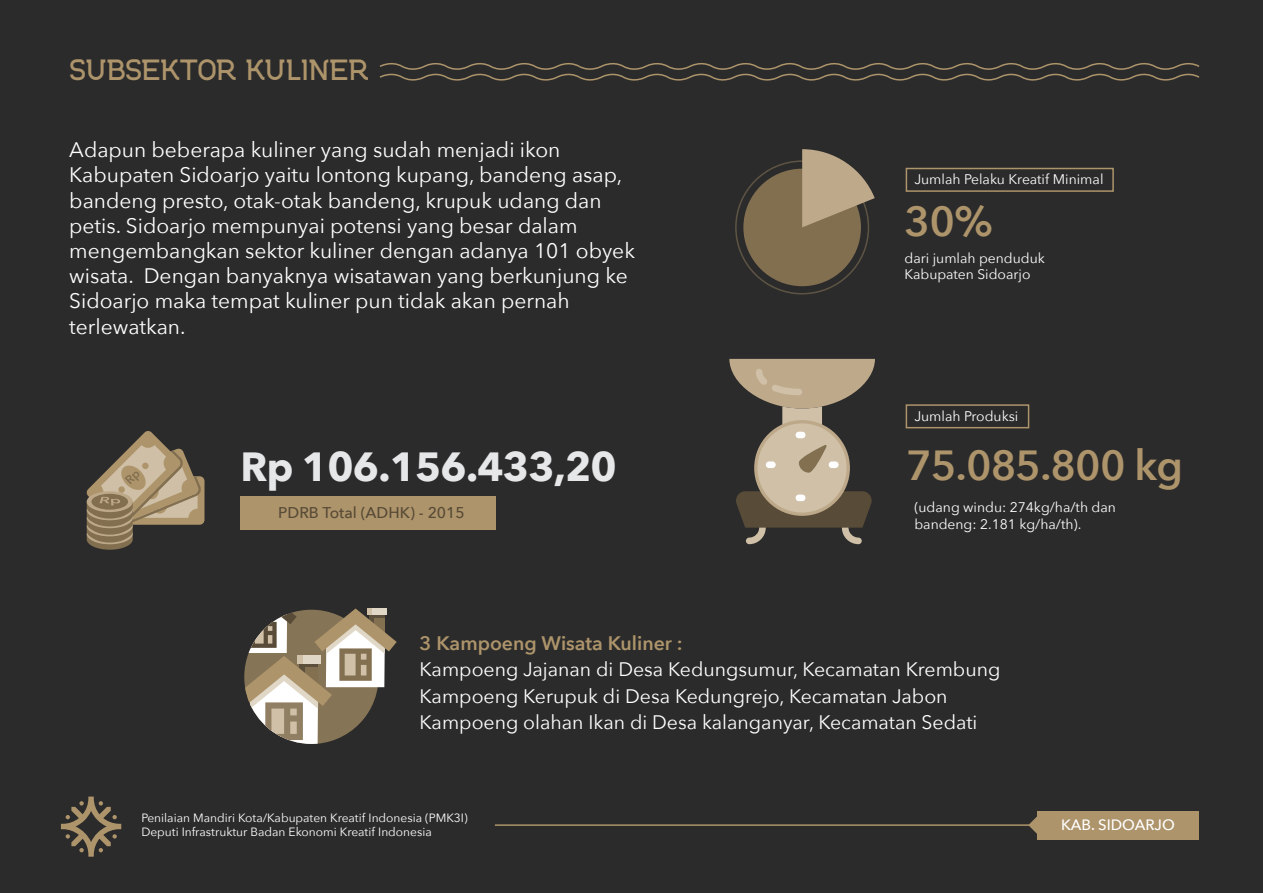
<style>
.page{position:relative;width:1263px;height:893px;background:#2b2b2b}
.page>*{position:absolute;margin:0;border:0;box-sizing:border-box;transform-origin:0 0}
.t1{font:600 42px "Avenir Next";letter-spacing:-.02em;color:#ad946b}
.t2{font:700 40.65px "Avenir Next";letter-spacing:-.02em;color:#e6e7e8}
.t3{font:700 27px "Bekraf Sans";letter-spacing:.02em;color:#ad946b}
.t4{font:21px/25.2px "Avenir Next";color:#fff}
.t5{font:19.5px/26.4px "Avenir Next";color:#fff}
.t6{font:600 19.5px "Avenir Next";color:#ad946b}
.t7{font:500 15.6px "Avenir Next";color:#574a36}
.t8{font:500 15px "Avenir Next";color:#fff}
.t9{font:13.95px/16.6px "Avenir Next";color:#fff}
.t10{font:12px/14.4px "Avenir Next";color:#fff}
</style>
<div class="page">
<svg style="left:61px;top:797px;width:60px;height:60px"></svg>
<hr style="left:495px;top:824px;width:542px;height:2px;background:#ad946b">
<div style="left:1037px;top:811px;width:162px;height:28px;background:#ad946b"></div>
<svg style="left:1028px;top:816px;width:9px;height:18px"></svg>
<div style="left:115px;top:476px;width:89px;height:49px;background:#ad946b;border-radius:5px"></div>
<svg style="left:86px;top:431px;width:115px;height:119px"></svg>
<div style="left:241px;top:496px;width:255px;height:34px;background:#ad946b"></div>
<div style="left:743px;top:169px;width:118px;height:117px;background:#826f50;border-radius:50%"></div>
<svg style="left:379px;top:63px;width:821px;height:18px"></svg>
<div style="left:906px;top:168px;width:208px;height:24px;border:2px solid #ad946b"></div>
<svg style="left:802px;top:149px;width:73px;height:78px"></svg>
<svg style="left:729px;top:359px;width:146px;height:185px"></svg>
<div style="left:795px;top:432px;width:10px;height:6px;background:#fff;border-radius:3px"></div>
<div style="left:795px;top:495px;width:10px;height:6px;background:#fff;border-radius:3px"></div>
<div style="left:766px;top:461px;width:10px;height:7px;background:#fff;border-radius:3px"></div>
<div style="left:829px;top:461px;width:9px;height:7px;background:#fff;border-radius:3px"></div>
<div style="left:906px;top:404px;width:123px;height:24px;border:2px solid #ad946b"></div>
<svg style="left:244px;top:608px;width:153px;height:136px"></svg>
<p class="t3" style="left:70px;top:59px;width:300px">SUBSEKTOR KULINER</p>
<p class="t4" style="left:69px;top:136px;width:567px">Adapun beberapa kuliner yang sudah menjadi ikon Kabupaten Sidoarjo yaitu lontong kupang, bandeng asap, bandeng presto, otak-otak bandeng, krupuk udang dan petis. Sidoarjo mempunyai potensi yang besar dalam mengembangkan sektor kuliner dengan adanya 101 obyek wisata. Dengan banyaknya wisatawan yang berkunjung ke Sidoarjo maka tempat kuliner pun tidak akan pernah terlewatkan.</p>
<h2 class="t2" style="left:241px;top:431px;width:378px">Rp 106.156.433,20</h2>
<p class="t7" style="left:278px;top:499px;width:188px">PDRB Total (ADHK) - 2015</p>
<p class="t9" style="left:914px;top:171px;width:191px">Jumlah Pelaku Kreatif Minimal</p>
<h1 class="t1" style="left:904px;top:185px;width:90px">30%</h1>
<p class="t9" style="left:904px;top:249px;width:142px">dari jumlah penduduk<br>Kabupaten Sidoarjo</p>
<p class="t9" style="left:914px;top:407px;width:105px">Jumlah Produksi</p>
<h1 class="t1" style="left:906px;top:430px;width:278px">75.085.800 kg</h1>
<p class="t9" style="left:914px;top:498px;width:203px">(udang windu: 274kg/ha/th dan bandeng: 2.181 kg/ha/th).</p>
<p class="t6" style="left:420px;top:626px;width:265px">3 Kampoeng Wisata Kuliner :</p>
<p class="t5" style="left:420px;top:656px;width:582px">Kampoeng Jajanan di Desa Kedungsumur, Kecamatan Krembung<br>Kampoeng Kerupuk di Desa Kedungrejo, Kecamatan Jabon<br>Kampoeng olahan Ikan di Desa kalanganyar, Kecamatan Sedati</p>
<p class="t10" style="left:141px;top:810px;width:328px">Penilaian Mandiri Kota/Kabupaten Kreatif Indonesia (PMK3I)<br>Deputi Infrastruktur Badan Ekonomi Kreatif Indonesia</p>
<p class="t8" style="left:1061px;top:812px;width:115px">KAB. SIDOARJO</p>
</div>
